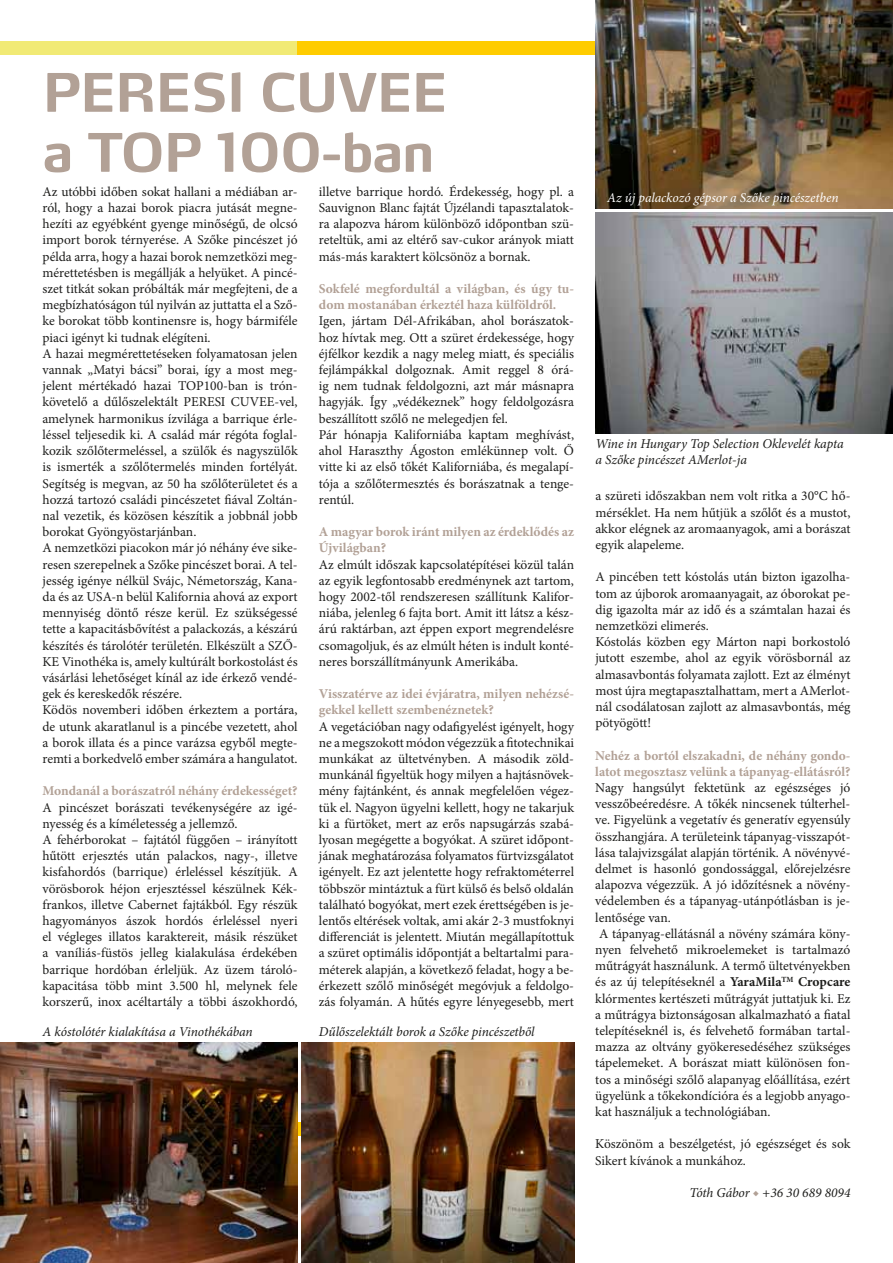
<style>
.page{position:relative;width:893px;height:1263px;background:#fff}
.page>*{position:absolute;margin:0;border:0;box-sizing:border-box;transform-origin:0 0}
.t1{font:700 52.5px/60px "Max HU";letter-spacing:-.015em;color:#b2a196}
.t2{font:13.5px/16.2px "Minion Pro";color:#1d1d1b}
.t3{font:700 13.5px/16.2px "Minion Pro";color:#b2a196}
.t4{font:italic 13.5px/16.2px "Minion Pro";letter-spacing:-.01em;color:#1d1d1b}
.t5{font:italic 13.5px "Minion Pro";letter-spacing:-.005em;color:#fff}
.s1{font-family:"Max LF"}
.s2{font-weight:700}
.s3{color:#b2a196}
</style>
<div class="page">
<img style="left:0;top:1043px;width:298px;height:220px">
<img style="left:595px;top:0;width:298px;height:208px">
<img style="left:302px;top:1043px;width:272px;height:220px">
<img style="left:595px;top:213px;width:298px;height:221px">
<div style="left:0;top:42px;width:298px;height:13px;background:#f1ea75"></div>
<div style="left:298px;top:42px;width:297px;height:13px;background:#fc0"></div>
<h1 class="t1" style="left:43px;top:62px;width:406px">PERESI CUVEE a TOP <span class="s1">100</span>-ban</h1>
<p class="t2" style="left:43px;top:183px;width:257px">Az utóbbi időben sokat hallani a médiában ar&shy;ról, hogy a hazai borok piacra jutását megne&shy;hezíti az egyébként gyenge minőségű, de olcsó import borok térnyerése. A Szőke pincészet jó példa arra, hogy a hazai borok nemzetközi meg&shy;mérettetésben is megállják a helyüket. A pincé&shy;szet titkát sokan próbálták már megfejteni, de a megbízhatóságon túl nyilván az juttatta el a Sző&shy;ke borokat több kontinensre is, hogy bármiféle piaci igényt ki tudnak elégíteni.<br>A hazai megmérettetéseken folyamatosan jelen vannak „Matyi bácsi” borai, így a most meg&shy;jelent mértékadó hazai TOP100-ban is trón&shy;követelő a dűlőszelektált PERESI CUVEE-vel, amelynek harmonikus ízvilága a barrique érle&shy;léssel teljesedik ki. A család már régóta foglal&shy;kozik szőlőtermeléssel, a szülők és nagyszülők is ismerték a szőlőtermelés minden fortélyát.<br>Segítség is megvan, az 50 ha szőlőterületet és a hozzá tartozó családi pincészetet fiával Zoltán&shy;nal vezetik, és közösen készítik a jobbnál jobb borokat Gyöngyöstarjánban.<br>A nemzetközi piacokon már jó néhány éve sike&shy;resen szerepelnek a Szőke pincészet borai. A tel&shy;jesség igénye nélkül Svájc, Németország, Kana&shy;da és az USA-n belül Kalifornia ahová az export mennyiség döntő része kerül. Ez szükségessé tette a kapacitásbővítést a palackozás, a készárú készítés és tárolótér területén. Elkészült a SZŐ-KE Vinothéka is, amely kultúrált borkostolást és vásárlási lehetőséget kínál az ide érkező vendé&shy;gek és kereskedők részére.<br>Ködös novemberi időben érkeztem a portára, de utunk akaratlanul is a pincébe vezetett, ahol a borok illata és a pince varázsa egyből megte&shy;remti a borkedvelő ember számára a hangulatot.</p>
<p class="t3" style="left:43px;top:783px;width:257px">Mondanál a borászatról néhány érdekességet?</p>
<p class="t2" style="left:43px;top:799px;width:257px">A pincészet borászati tevékenységére az igé&shy;nyesség és a kíméletesség a jellemző.<br>A fehérborokat – fajtától függően – irányított hűtött erjesztés után palackos, nagy-, illetve kisfahordós (barrique) érleléssel készítjük. A vörösborok héjon erjesztéssel készülnek Kék&shy;frankos, illetve Cabernet fajtákból. Egy részük hagyományos ászok hordós érleléssel nyeri el végleges illatos karaktereit, másik részüket a vaníliás-füstös jelleg kialakulása érdekében barrique hordóban érleljük. Az üzem tároló&shy;kapacitása több mint 3.500 hl, melynek fele korszerű, inox acéltartály a többi ászokhordó,</p>
<p class="t2" style="left:319px;top:183px;width:257px;text-align:justify">illetve barrique hordó. Érdekesség, hogy pl. a Sauvignon Blanc fajtát Újzélandi tapasztalatok&shy;ra alapozva három különböző időpontban szü&shy;reteltük, ami az eltérő sav-cukor arányok miatt más-más karaktert kölcsönöz a bornak.</p>
<p class="t3" style="left:319px;top:280px;width:257px">Sokfelé megfordultál a világban, és úgy tu&shy;dom mostanában érkeztél haza külföldről.</p>
<p class="t2" style="left:319px;top:313px;width:257px">Igen, jártam Dél-Afrikában, ahol borászatok&shy;hoz hívtak meg. Ott a szüret érdekessége, hogy éjfélkor kezdik a nagy meleg miatt, és speciális fejlámpákkal dolgoznak. Amit reggel 8 órá&shy;ig nem tudnak feldolgozni, azt már másnapra hagyják. Így „védékeznek” hogy feldolgozásra beszállított szőlő ne melegedjen fel.<br>Pár hónapja Kaliforniába kaptam meghívást, ahol Haraszthy Ágoston emlékünnep volt. Ő vitte ki az első tőkét Kaliforniába, és megalapí&shy;tója a szőlőtermesztés és borászatnak a tenge&shy;rentúl.</p>
<p class="t3" style="left:319px;top:523px;width:257px">A magyar borok iránt milyen az érdeklődés az<br>Újvilágban?</p>
<p class="t2" style="left:319px;top:556px;width:257px;text-align:justify">Az elmúlt időszak kapcsolatépítései közül talán az egyik legfontosabb eredménynek azt tartom, hogy 2002-től rendszeresen szállítunk Kalifor&shy;niába, jelenleg 6 fajta bort. Amit itt látsz a kész&shy;árú raktárban, azt éppen export megrendelésre csomagoljuk, és az elmúlt héten is indult konté&shy;neres borszállítmányunk Amerikába.</p>
<p class="t3" style="left:319px;top:685px;width:257px">Visszatérve az idei évjáratra, milyen nehézsé&shy;gekkel kellett szembenéznetek?</p>
<p class="t2" style="left:319px;top:718px;width:257px;text-align:justify">A vegetációban nagy odafigyelést igényelt, hogy ne a megszokott módon végezzük a fitotechnikai munkákat az ültetvényben. A második zöld&shy;munkánál figyeltük hogy milyen a hajtásnövek&shy;mény fajtánként, és annak megfelelően végez&shy;tük el. Nagyon ügyelni kellett, hogy ne takarjuk ki a fürtöket, mert az erős napsugárzás szabá&shy;lyosan megégette a bogyókat. A szüret időpont&shy;jának meghatározása folyamatos fürtvizsgálatot igényelt. Ez azt jelentette hogy refraktométerrel többször mintáztuk a fürt külső és belső oldalán található bogyókat, mert ezek érettségében is je&shy;lentős eltérések voltak, ami akár 2-3 mustfoknyi differenciát is jelentett. Miután megállapítottuk a szüret optimális időpontját a beltartalmi para&shy;méterek alapján, a következő feladat, hogy a be&shy;érkezett szőlő minőségét megóvjuk a feldolgo&shy;zás folyamán. A hűtés egyre lényegesebb, mert</p>
<p class="t4" style="left:43px;top:1023px;width:212px">A kóstolótér kialakítása a Vinothékában</p>
<p class="t4" style="left:319px;top:1023px;width:217px">Dűlőszelektált borok a Szőke pincészetből</p>
<p class="t5" style="left:607px;top:188px;width:233px">Az új palackozó gépsor a Szőke pincészetben</p>
<p class="t4" style="left:595px;top:435px;width:250px">Wine in Hungary Top Selection Oklevelét kapta a Szőke pincészet AMerlot-ja</p>
<p class="t2" style="left:595px;top:488px;width:257px;text-align:justify">a szüreti időszakban nem volt ritka a 30°C hő&shy;mérséklet. Ha nem hűtjük a szőlőt és a mustot, akkor elégnek az aromaanyagok, ami a borászat egyik alapeleme.</p>
<p class="t2" style="left:595px;top:569px;width:257px">A pincében tett kóstolás után bizton igazolha&shy;tom az újborok aromaanyagait, az óborokat pe&shy;dig igazolta már az idő és a számtalan hazai és nemzetközi elimerés.<br>Kóstolás közben egy Márton napi borkostoló jutott eszembe, ahol az egyik vörösbornál az almasavbontás folyamata zajlott. Ezt az élményt most újra megtapasztalhattam, mert a AMerlot&shy;nál csodálatosan zajlott az almasavbontás, még pötyögött!</p>
<p class="t3" style="left:595px;top:747px;width:257px">Nehéz a bortól elszakadni, de néhány gondo&shy;latot megosztasz velünk a tápanyag-ellátásról?</p>
<p class="t2" style="left:595px;top:780px;width:257px">Nagy hangsúlyt fektetünk az egészséges jó vesszőbeéredésre. A tőkék nincsenek túlterhel&shy;ve. Figyelünk a vegetatív és generatív egyensúly összhangjára. A területeink tápanyag-visszapót&shy;lása talajvizsgálat alapján történik. A növényvé&shy;delmet is hasonló gondossággal, előrejelzésre alapozva végezzük. A jó időzítésnek a növény&shy;védelemben és a tápanyag-utánpótlásban is je&shy;lentősége van.<br>A tápanyag-ellátásnál a növény számára kön - nyen felvehető mikroelemeket is tartalmazó műtrágyát használunk. A termő ültetvényekben és az új telepítéseknél a <span class="s2">YaraMila</span><sup>TM</sup> <span class="s2">Cropcare </span>klórmentes kertészeti műtrágyát juttatjuk ki. Ez a műtrágya biztonságosan alkalmazható a fiatal telepítéseknél is, és felvehető formában tartal&shy;mazza az oltvány gyökeresedéséhez szükséges tápelemeket. A borászat miatt különösen fon&shy;tos a minőségi szőlő alapanyag előállítása, ezért ügyelünk a tőkekondícióra és a legjobb anyago&shy;kat használjuk a technológiában.</p>
<p class="t2" style="left:595px;top:1136px;width:257px">Köszönöm a beszélgetést, jó egészséget és sok<br>Sikert kívánok a munkához.</p>
<p class="t4" style="left:689px;top:1184px;width:162px">Tóth Gábor <span class="s3">◆</span> +36 30 689 8094</p>
</div>
